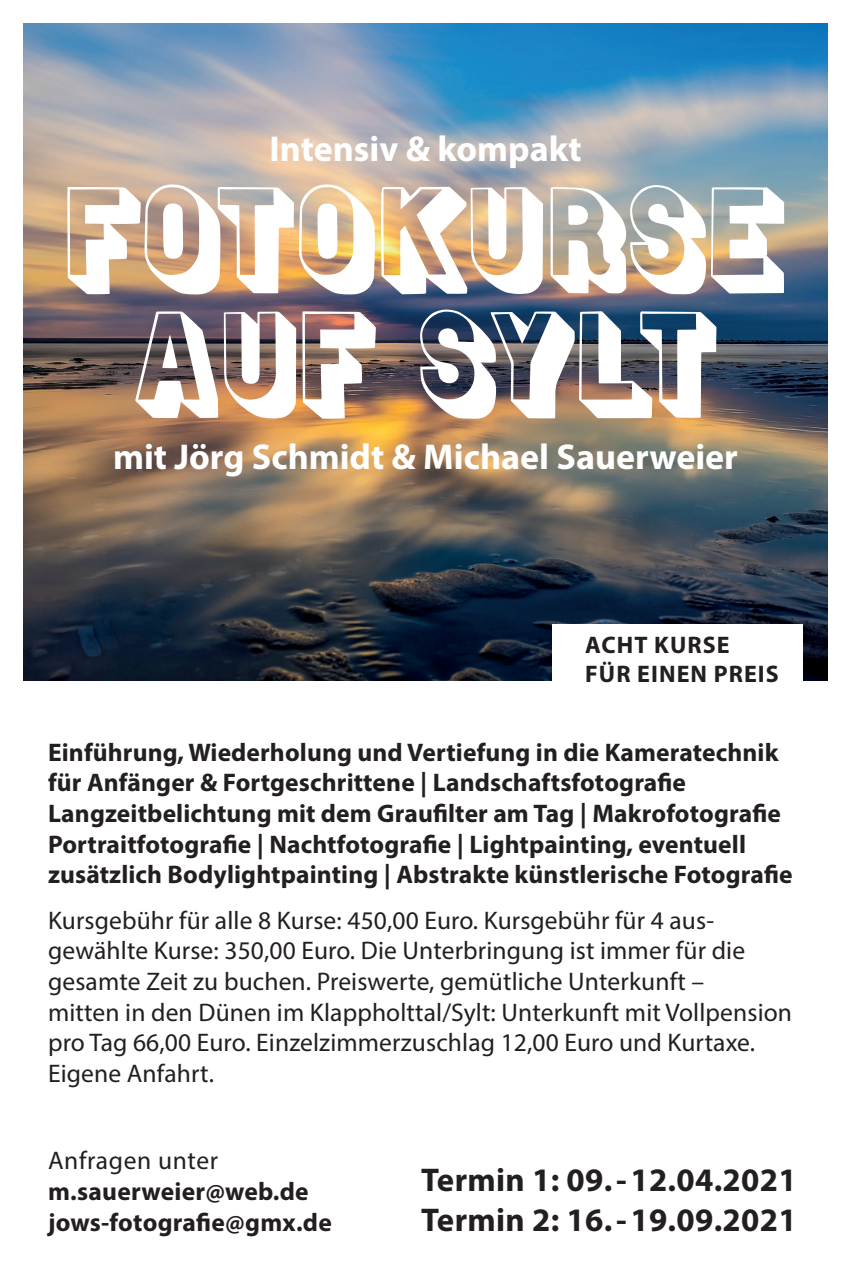
<style>
.page{position:relative;width:851px;height:1276px;background:#fff}
.page>*{position:absolute;margin:0;border:0;box-sizing:border-box;transform-origin:0 0}
.t1{font:122.4px/124.5px "WTR Gothic Open Shaded";color:#fff;text-align:center}
.t2{font:700 36px "Myriad Pro";color:#fff}
.t3{font:700 33px/39.6px "Myriad Pro";letter-spacing:.01em;color:#231f20}
.t4{font:700 25.5px/30.6px "Myriad Pro";letter-spacing:.005em;color:#231f20}
.t5{font:25.5px/30.6px "Myriad Pro";letter-spacing:.005em;color:#231f20}
.t6{font:25.5px "Myriad Pro";letter-spacing:.025em;color:#231f20}
.t7{font:700 24px/28.8px "Myriad Pro";letter-spacing:.045em;color:#231f20}
</style>
<div class="page">
<img style="left:24px;top:24px;width:803px;height:656px">
<div style="left:552px;top:624px;width:250px;height:68px;background:#fff"></div>
<h2 class="t2" style="left:269px;top:125px;width:313px">Intensiv &amp; kompakt</h2>
<h1 class="t1" style="left:64px;top:188px;width:723px">FOTOKURSE<br>AUF SYLT</h1>
<h2 class="t2" style="left:113px;top:433px;width:626px">mit Jörg Schmidt &amp; Michael Sauerweier</h2>
<p class="t7" style="left:585px;top:630px;width:195px">ACHT KURSE<br>FÜR EINEN PREIS</p>
<p class="t4" style="left:48px;top:736px;width:746px">Einführung, Wiederholung und Vertiefung in die Kameratechnik für Anfänger &amp; Fortgeschrittene | Landschaftsfotografie Langzeitbelichtung mit dem Graufilter am Tag | Makrofotografie Portraitfotografie | Nachtfotografie | Lightpainting, eventuell zusätzlich Bodylightpainting | Abstrakte künstlerische Fotografie</p>
<p class="t5" style="left:48px;top:904px;width:745px">Kursgebühr für alle 8 Kurse: 450,00 Euro. Kursgebühr für 4 aus&shy;gewählte Kurse: 350,00 Euro. Die Unterbringung ist immer für die gesamte Zeit zu buchen. Preiswerte, gemütliche Unterkunft –<br>mitten in den Dünen im Klappholttal/Sylt: Unterkunft mit Vollpension pro Tag 66,00 Euro. Einzelzimmerzuschlag 12,00 Euro und Kurtaxe.<br>Eigene Anfahrt.</p>
<p class="t6" style="left:48px;top:1145px;width:172px">Anfragen unter</p>
<p class="t4" style="left:48px;top:1175px;width:285px">m.sauerweier@web.de jows-fotografie@gmx.de</p>
<p class="t3" style="left:421px;top:1159px;width:377px">Termin 1: 09. - 12.04.2021<br>Termin 2: 16. - 19.09.2021</p>
</div>
